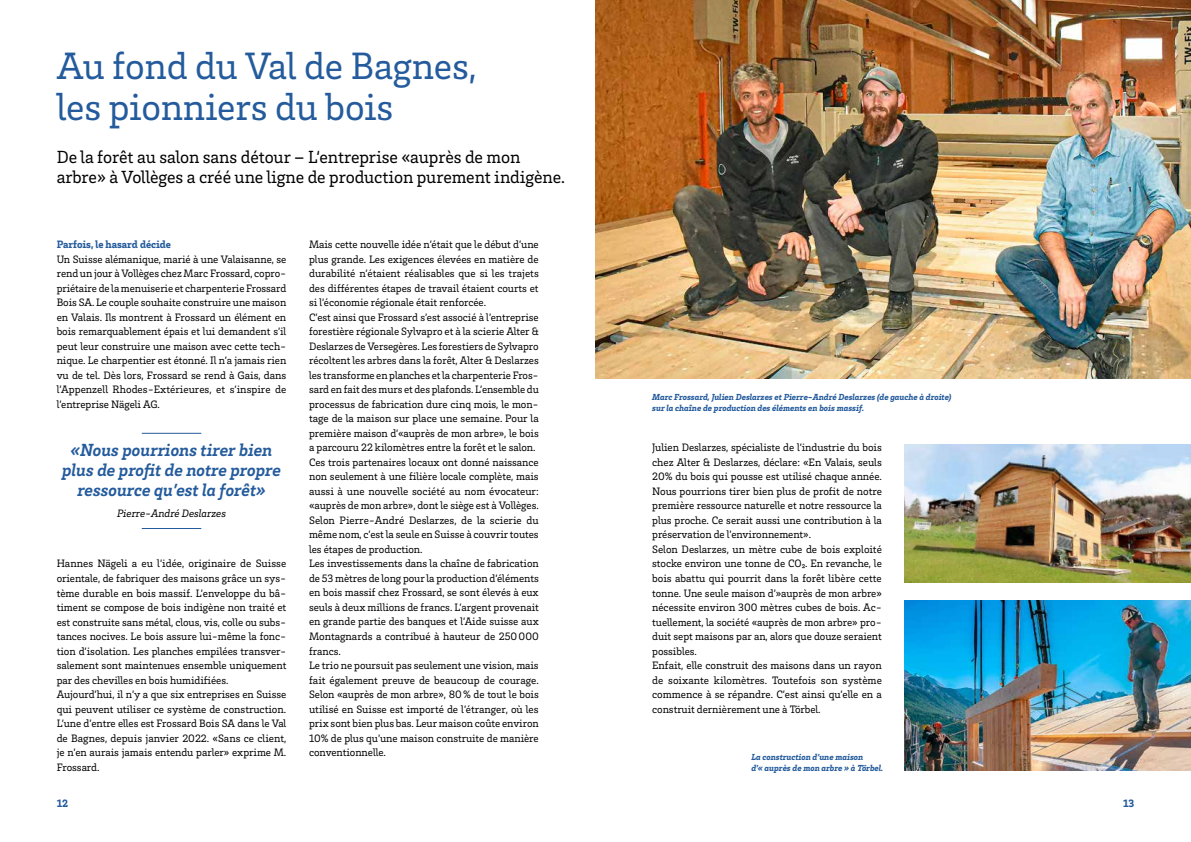
<style>
.page{position:relative;width:1191px;height:842px;background:#fff}
.page>*{position:absolute;margin:0;border:0;box-sizing:border-box;transform-origin:0 0}
.t1{font:39px/41px "Brix Slab";letter-spacing:-.005em;color:#245b9c}
.t2{font:18px/20px "Brix Slab";letter-spacing:-.005em;color:#000}
.t3{font:italic 700 18px/20px "Brix Slab";letter-spacing:-.005em;color:#245b9c;text-align:center}
.t4{font:11px/14.5px "Brix Slab";letter-spacing:-.005em;color:#000}
.t5{font:900 11px "Brix Slab";letter-spacing:-.005em;color:#245b9c}
.t6{font:italic 11px "Brix Slab";letter-spacing:-.005em;color:#000}
.t7{font:italic 900 9px/11px "Brix Slab";letter-spacing:-.005em;color:#245b9c}
</style>
<div class="page">
<img style="left:595px;top:0;width:596px;height:379px">
<img style="left:904px;top:600px;width:287px;height:170px">
<img style="left:904px;top:444px;width:287px;height:138px">
<hr style="left:142px;top:433px;width:59px;height:1px;background:#245b9c">
<hr style="left:142px;top:528px;width:59px;height:1px;background:#245b9c">
<h1 class="t1" style="left:57px;top:44px;width:421px">Au fond du Val de Bagnes, les pionniers du bois</h1>
<h2 class="t2" style="left:57px;top:146px;width:510px">De la forêt au salon sans détour – L‘entreprise «auprès de mon arbre» à Vollèges a créé une ligne de production purement indigène.</h2>
<p class="t5" style="left:57px;top:237px;width:116px">Parfois, le hasard décide</p>
<p class="t4" style="left:57px;top:252px;width:231px;text-align:justify">Un Suisse alémanique, marié à une Valaisanne, se rend un jour à Vollèges chez Marc Frossard, copro&shy;priétaire de la menuiserie et charpenterie Frossard Bois SA. Le couple souhaite construire une maison en Valais. Ils montrent à Frossard un élément en bois remarquablement épais et lui demandent s’il peut leur construire une maison avec cette tech&shy;nique. Le charpentier est étonné. Il n’a jamais rien vu de tel. Dès lors, Frossard se rend à Gais, dans l’Appenzell Rhodes-Extérieures, et s’inspire de l’entreprise Nägeli AG.</p>
<h2 class="t3" style="left:62px;top:439px;width:220px">«Nous pourrions tirer bien plus de profit de notre propre ressource qu’est la forêt»</h2>
<p class="t6" style="left:117px;top:506px;width:111px">Pierre-André Deslarzes</p>
<p class="t4" style="left:57px;top:556px;width:231px">Hannes Nägeli a eu l’idée, originaire de Suisse orientale, de fabriquer des maisons grâce un sys&shy;tème durable en bois massif. L’enveloppe du bâ&shy;timent se compose de bois indigène non traité et est construite sans métal, clous, vis, colle ou subs&shy;tances nocives. Le bois assure lui-même la fonc&shy;tion d’isolation. Les planches empilées transver&shy;salement sont maintenues ensemble uniquement par des chevilles en bois humidifiées.<br>Aujourd’hui, il n’y a que six entreprises en Suisse qui peuvent utiliser ce système de construction.<br>L’une d’entre elles est Frossard Bois SA dans le Val de Bagnes, depuis janvier 2022. «Sans ce client, je n’en aurais jamais entendu parler» exprime M.<br>Frossard.</p>
<p class="t4" style="left:309px;top:237px;width:231px">Mais cette nouvelle idée n’était que le début d’une plus grande. Les exigences élevées en matière de durabilité n’étaient réalisables que si les trajets des différentes étapes de travail étaient courts et si l’économie régionale était renforcée.<br>C’est ainsi que Frossard s’est associé à l’entreprise forestière régionale Sylvapro et à la scierie Alter &amp; Deslarzes de Versegères. Les forestiers de Sylvapro récoltent les arbres dans la forêt, Alter &amp; Deslarzes les transforme en planches et la charpenterie Fros&shy;sard en fait des murs et des plafonds. L’ensemble du processus de fabrication dure cinq mois, le mon&shy;tage de la maison sur place une semaine. Pour la première maison d’«auprès de mon arbre», le bois a parcouru 22 kilomètres entre la forêt et le salon.<br>Ces trois partenaires locaux ont donné naissance non seulement à une filière locale complète, mais aussi à une nouvelle société au nom évocateur: «auprès de mon arbre», dont le siège est à Vollèges.<br>Selon Pierre-André Deslarzes, de la scierie du même nom, c’est la seule en Suisse à couvrir toutes les étapes de production.<br>Les investissements dans la chaîne de fabrication de 53 mètres de long pour la production d’éléments en bois massif chez Frossard, se sont élevés à eux seuls à deux millions de francs. L’argent provenait en grande partie des banques et l’Aide suisse aux Montagnards a contribué à hauteur de 250000 francs.<br>Le trio ne poursuit pas seulement une vision, mais fait également preuve de beaucoup de courage.<br>Selon «auprès de mon arbre», 80% de tout le bois utilisé en Suisse est importé de l’étranger, où les prix sont bien plus bas. Leur maison coûte environ 10% de plus qu’une maison construite de manière conventionnelle.</p>
<p class="t7" style="left:652px;top:390px;width:301px">Marc Frossard, Julien Deslarzes et Pierre-André Deslarzes (de gauche à droite) sur la chaîne de production des éléments en bois massif.</p>
<p class="t4" style="left:652px;top:440px;width:231px">Julien Deslarzes, spécialiste de l’industrie du bois chez Alter &amp; Deslarzes, déclare: «En Valais, seuls 20% du bois qui pousse est utilisé chaque année.<br>Nous pourrions tirer bien plus de profit de notre première ressource naturelle et notre ressource la plus proche. Ce serait aussi une contribution à la préservation de l’environnement».<br>Selon Deslarzes, un mètre cube de bois exploité stocke environ une tonne de CO₂. En revanche, le bois abattu qui pourrit dans la forêt libère cette tonne. Une seule maison d’»auprès de mon arbre» nécessite environ 300 mètres cubes de bois. Ac&shy;tuellement, la société «auprès de mon arbre» pro&shy;duit sept maisons par an, alors que douze seraient possibles.<br>Enfait, elle construit des maisons dans un rayon de soixante kilomètres. Toutefois son système commence à se répandre. C’est ainsi qu’elle en a construit dernièrement une à Törbel.</p>
<p class="t7" style="left:751px;top:750px;width:133px">La construction d’une maison<br>d’« auprès de mon arbre » à Törbel.</p>
<p class="t5" style="left:57px;top:796px;width:13px">12</p>
<p class="t5" style="left:1123px;top:796px;width:13px">13</p>
</div>
